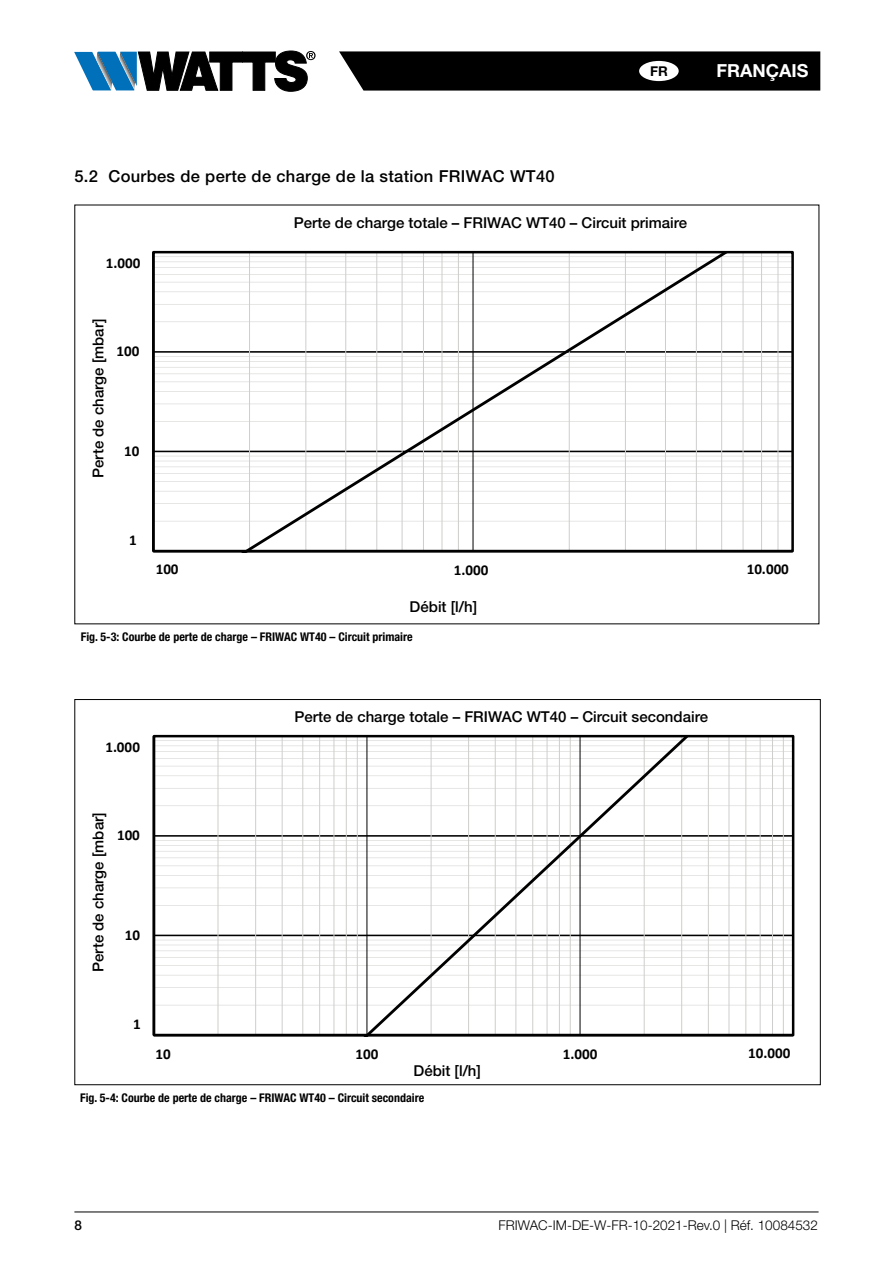
<style>
.page{position:relative;width:893px;height:1263px;background:#fff}
.page>*{position:absolute;margin:0;border:0;box-sizing:border-box;transform-origin:0 0}
.t1{font:700 18px "Helvetica Neue LT Std";color:#fff}
.t2{font:500 16.5px "Helvetica Neue LT Std";letter-spacing:.02em;color:#000}
.t3{font:500 15px "Helvetica Neue LT Std";color:#000}
.t4{font:700 15px "Calibri";letter-spacing:.005em;color:#000}
.t5{font:300 13.5px "Helvetica Neue LT Std";color:#000}
.t6{font:700 13.5px "Helvetica Neue LT Std";color:#000}
.t7{font:500 13.5px "Helvetica Neue LT Std";color:#000}
.t8{font:700 condensed 12px "Helvetica Neue LT Std";color:#000}
</style>
<div class="page">
<svg style="left:339px;top:51px;width:481px;height:40px;background:#0c0c0c"></svg>
<svg style="left:74px;top:51px;width:242px;height:40px"></svg>
<hr style="left:74px;top:1211px;width:745px;height:1px;background:#000">
<div style="left:639px;top:61px;width:40px;height:20px;background:#fff;border-radius:50%"></div>
<hr style="left:152px;top:252px;width:3px;height:299px;background:#000">
<svg style="left:153px;top:252px;width:640px;height:300px"></svg>
<hr style="left:153px;top:736px;width:2px;height:299px;background:#000">
<svg style="left:154px;top:736px;width:640px;height:300px"></svg>
<p class="t2" style="left:74px;top:166px;width:482px">5.2 Courbes de perte de charge de la station FRIWAC WT40</p>
<p class="t6" style="left:650px;top:63px;width:19px">FR</p>
<p class="t1" style="left:717px;top:60px;width:93px">FRANÇAIS</p>
<p class="t4" style="left:106px;top:253px;width:36px">1.000</p>
<p class="t3" style="left:89px;top:478px;width:161px;rotate:-90deg">Perte de charge [mbar]</p>
<p class="t4" style="left:116px;top:340px;width:24px">100</p>
<p class="t4" style="left:124px;top:440px;width:17px">10</p>
<p class="t3" style="left:294px;top:213px;width:395px">Perte de charge totale – FRIWAC WT40 – Circuit primaire</p>
<p class="t4" style="left:129px;top:530px;width:9px">1</p>
<p class="t4" style="left:156px;top:558px;width:24px">100</p>
<p class="t4" style="left:454px;top:559px;width:36px">1.000</p>
<p class="t4" style="left:747px;top:558px;width:44px">10.000</p>
<p class="t3" style="left:410px;top:598px;width:69px">Débit [l/h]</p>
<p class="t8" style="left:81px;top:629px;width:333px">Fig. 5-3: Courbe de perte de charge – FRIWAC WT40 – Circuit primaire</p>
<p class="t4" style="left:105px;top:737px;width:36px">1.000</p>
<p class="t3" style="left:295px;top:708px;width:415px">Perte de charge totale – FRIWAC WT40 – Circuit secondaire</p>
<p class="t3" style="left:89px;top:972px;width:161px;rotate:-90deg">Perte de charge [mbar]</p>
<p class="t4" style="left:117px;top:824px;width:24px">100</p>
<p class="t4" style="left:125px;top:924px;width:17px">10</p>
<p class="t4" style="left:133px;top:1014px;width:9px">1</p>
<p class="t4" style="left:155px;top:1043px;width:17px">10</p>
<p class="t4" style="left:356px;top:1043px;width:24px">100</p>
<p class="t4" style="left:563px;top:1043px;width:36px">1.000</p>
<p class="t4" style="left:748px;top:1042px;width:44px">10.000</p>
<p class="t3" style="left:413px;top:1061px;width:69px">Débit [l/h]</p>
<p class="t8" style="left:80px;top:1090px;width:346px">Fig. 5-4: Courbe de perte de charge – FRIWAC WT40 – Circuit secondaire</p>
<p class="t7" style="left:74px;top:1217px;width:9px">8</p>
<p class="t5" style="left:498px;top:1216px;width:321px">FRIWAC-IM-DE-W-FR-10-2021-Rev.0 | Réf. 10084532</p>
</div>
